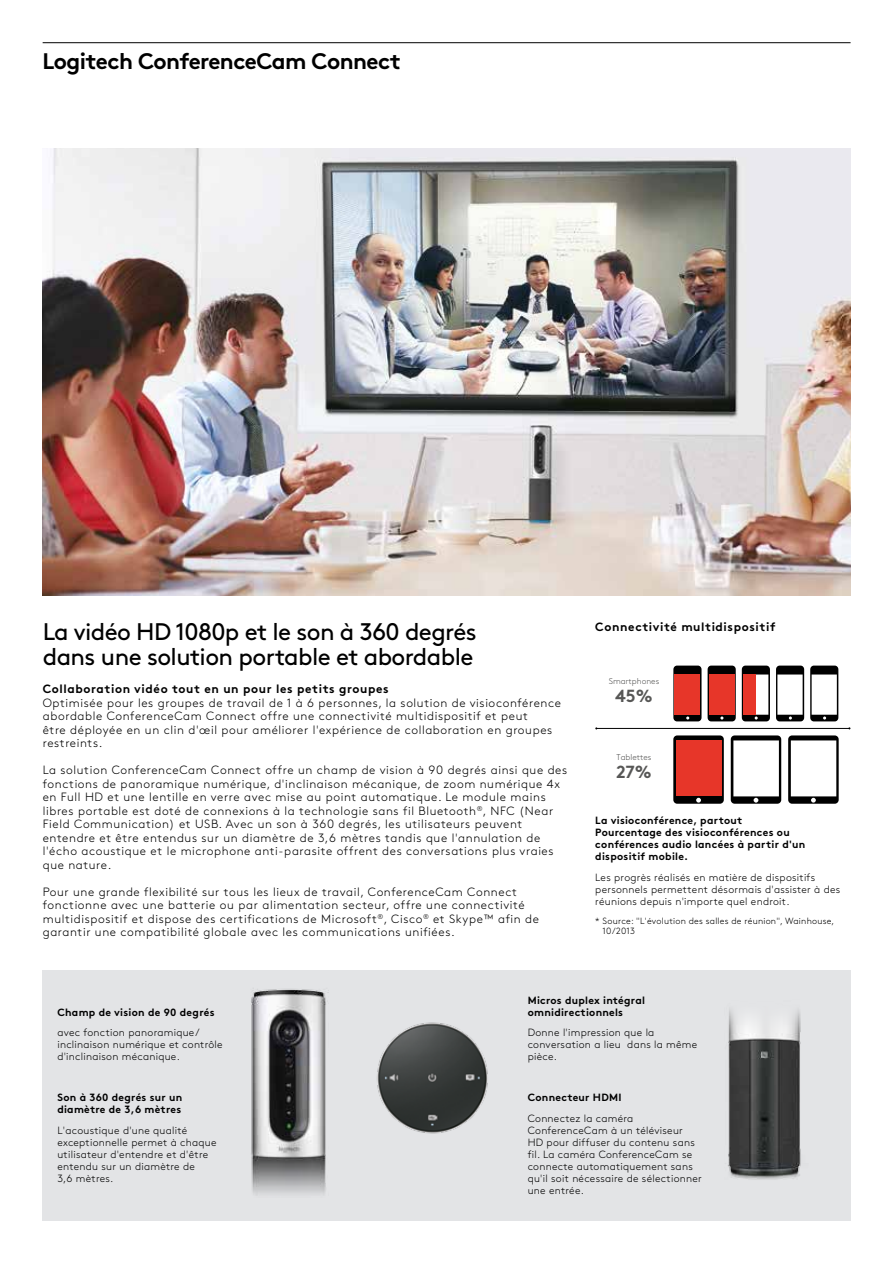
<style>
.page{position:relative;width:893px;height:1263px;background:#fff}
.page>*{position:absolute;margin:0;border:0;box-sizing:border-box;transform-origin:0 0}
.t1{font:24px/25.3px "Brown Pro";letter-spacing:-.025em;color:#000}
.t2{font:700 22.5px "Brown Pro";letter-spacing:-.025em;color:#000}
.t3{font:700 17.55px "Brown Pro";color:#575756}
.t4{font:300 12px/13.5px "Brown Pro";letter-spacing:.05em;color:#000}
.t5{font:700 12px "Brown Pro";letter-spacing:.05em;color:#000}
.t6{font:300 10.5px/12px "Brown Pro";letter-spacing:.025em;color:#000}
.t7{font:700 10.5px/12px "Brown Pro";letter-spacing:.025em;color:#000}
.t8{font:300 9px/10.5px "Brown Pro";letter-spacing:.025em;color:#000}
.t9{font:300 8.4px "Brown Pro";color:#575756}
</style>
<div class="page">
<div style="left:43px;top:969px;width:808px;height:251px;background:#e3e4e6"></div>
<hr style="left:43px;top:42px;width:808px;height:1px;background:#000">
<img style="left:43px;top:149px;width:808px;height:446px">
<svg style="left:673px;top:666px;width:28px;height:55px"></svg>
<svg style="left:708px;top:666px;width:28px;height:55px"></svg>
<div style="left:673px;top:735px;width:51px;height:69px;background:#000;border-radius:4px"></div>
<svg style="left:696px;top:798px;width:5px;height:5px"></svg>
<svg style="left:731px;top:735px;width:50px;height:69px"></svg>
<svg style="left:788px;top:735px;width:51px;height:69px"></svg>
<svg style="left:742px;top:666px;width:28px;height:55px"></svg>
<svg style="left:776px;top:666px;width:28px;height:55px"></svg>
<svg style="left:810px;top:666px;width:28px;height:55px"></svg>
<div style="left:675px;top:674px;width:25px;height:41px;background:#e73629"></div>
<div style="left:709px;top:674px;width:25px;height:41px;background:#e73629"></div>
<div style="left:743px;top:674px;width:13px;height:41px;background:#e73629"></div>
<div style="left:676px;top:740px;width:45px;height:56px;background:#e73629"></div>
<hr style="left:597px;top:728px;width:252px;height:1px;background:#000">
<img style="left:377px;top:1022px;width:111px;height:112px">
<img style="left:728px;top:1009px;width:73px;height:171px">
<img style="left:251px;top:989px;width:78px;height:206px">
<h2 class="t2" style="left:43px;top:42px;width:360px">Logitech ConferenceCam Connect</h2>
<h1 class="t1" style="left:43px;top:617px;width:436px">La vidéo HD 1080p et le son à 360 degrés dans une solution portable et abordable</h1>
<p class="t5" style="left:43px;top:679px;width:347px">Collaboration vidéo tout en un pour les petits groupes</p>
<p class="t4" style="left:43px;top:695px;width:520px">Optimisée pour les groupes de travail de 1 à 6 personnes, la solution de visioconférence abordable ConferenceCam Connect offre une connectivité multidispositif et peut<br>être déployée en un clin d'œil pour améliorer l'expérience de collaboration en groupes restreints.</p>
<p class="t4" style="left:43px;top:762px;width:526px">La solution ConferenceCam Connect offre un champ de vision à 90 degrés ainsi que des fonctions de panoramique numérique, d'inclinaison mécanique, de zoom numérique 4x en Full HD et une lentille en verre avec mise au point automatique. Le module mains libres portable est doté de connexions à la technologie sans fil Bluetooth<sup>®</sup>, NFC (Near Field Communication) et USB. Avec un son à 360 degrés, les utilisateurs peuvent entendre et être entendus sur un diamètre de 3,6 mètres tandis que l'annulation de l'écho acoustique et le microphone anti-parasite offrent des conversations plus vraies que nature.</p>
<p class="t4" style="left:43px;top:884px;width:498px">Pour une grande flexibilité sur tous les lieux de travail, ConferenceCam Connect fonctionne avec une batterie ou par alimentation secteur, offre une connectivité multidispositif et dispose des certifications de Microsoft<sup>®</sup>, Cisco<sup>®</sup> et Skype™ afin de garantir une compatibilité globale avec les communications unifiées.</p>
<p class="t5" style="left:595px;top:617px;width:182px">Connectivité multidispositif</p>
<p class="t9" style="left:609px;top:675px;width:52px">Smartphones</p>
<h3 class="t3" style="left:615px;top:682px;width:39px">45%</h3>
<p class="t9" style="left:616px;top:751px;width:36px">Tablettes</p>
<h3 class="t3" style="left:616px;top:757px;width:37px">27%</h3>
<p class="t7" style="left:595px;top:813px;width:212px">La visioconférence, partout<br>Pourcentage des visioconférences ou conférences audio lancées à partir d'un dispositif mobile.</p>
<p class="t6" style="left:595px;top:870px;width:247px">Les progrès réalisés en matière de dispositifs personnels permettent désormais d'assister à des réunions depuis n'importe quel endroit.</p>
<p class="t8" style="left:603px;top:915px;width:233px;text-indent:-7px">* Source: "L'évolution des salles de réunion", Wainhouse,<br>10/2013</p>
<p class="t7" style="left:57px;top:1005px;width:159px">Champ de vision de 90 degrés</p>
<p class="t6" style="left:57px;top:1026px;width:167px">avec fonction panoramique/ inclinaison numérique et contrôle d'inclinaison mécanique.</p>
<p class="t7" style="left:57px;top:1091px;width:127px">Son à 360 degrés sur un diamètre de 3,6 mètres</p>
<p class="t6" style="left:57px;top:1123px;width:161px">L'acoustique d'une qualité exceptionnelle permet à chaque utilisateur d'entendre et d'être entendu sur un diamètre de<br>3,6 mètres.</p>
<p class="t7" style="left:528px;top:993px;width:119px">Micros duplex intégral omnidirectionnels</p>
<p class="t6" style="left:528px;top:1026px;width:171px">Donne l'impression que la conversation a lieu dans la même pièce.</p>
<p class="t7" style="left:528px;top:1091px;width:95px">Connecteur HDMI</p>
<p class="t6" style="left:528px;top:1111px;width:176px">Connectez la caméra<br>ConferenceCam à un téléviseur<br>HD pour diffuser du contenu sans fil. La caméra ConferenceCam se connecte automatiquement sans qu'il soit nécessaire de sélectionner une entrée.</p>
</div>
